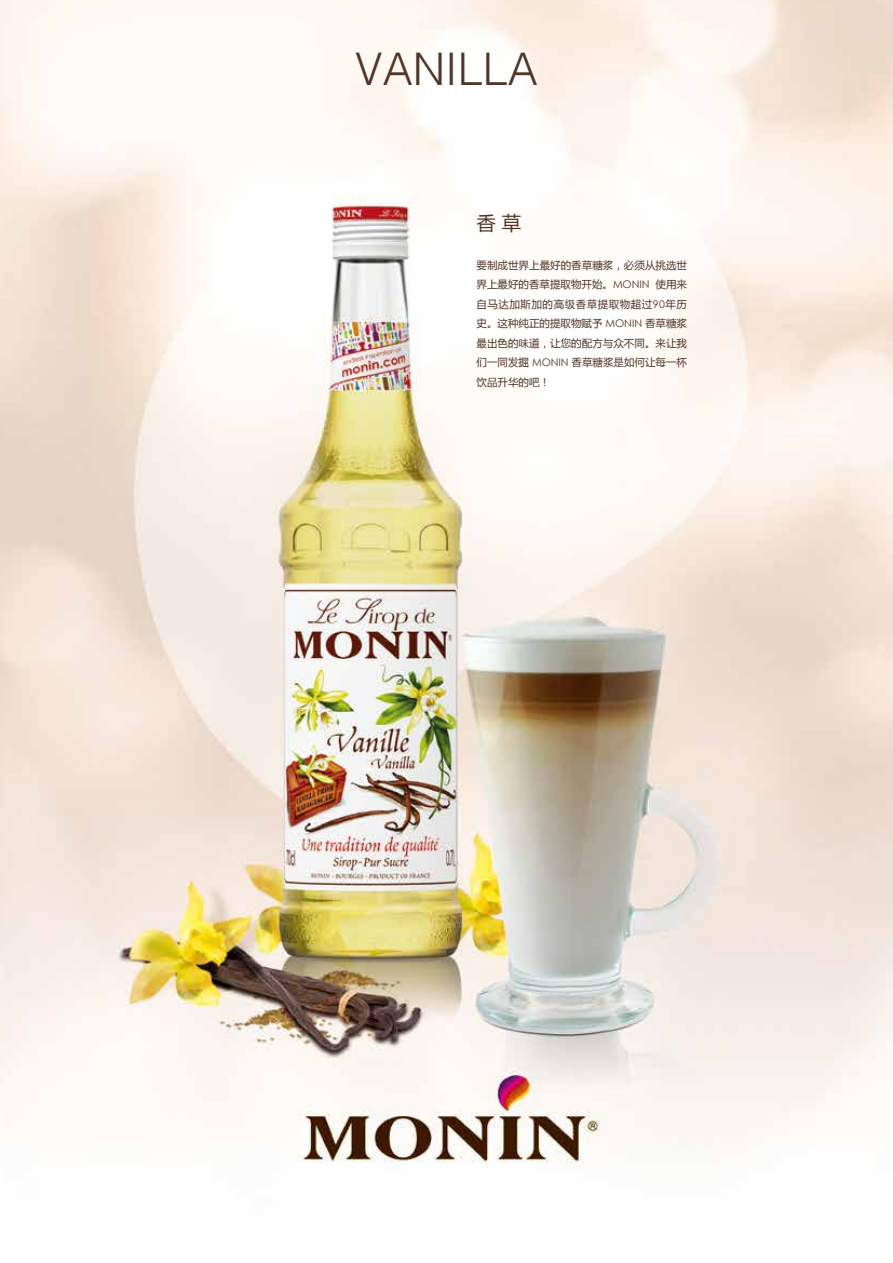
<style>
.page{position:relative;width:893px;height:1263px;background:#fff}
.page>*{position:absolute;margin:0;border:0;box-sizing:border-box;transform-origin:0 0}
.t1{font:300 45px "Helvetica";color:#503528}
.t2{font:19.5px "Microsoft Ya Hei";color:#503528}
.t3{font:10.5px/19.5px "Microsoft Ya Hei";color:#503528;text-align:justify}
.s1{font-family:"Century Gothic"}
</style>
<div class="page">
<img style="left:0;top:0;width:893px;height:1163px">
<h1 class="t1" style="left:355px;top:30px;width:184px">VANILLA</h1>
<h2 class="t2" style="left:476px;top:210px;width:46px">香 草</h2>
<p class="t3" style="left:476px;top:255px;width:212px">要制成世界上最好的香草糖浆，必须从挑选世界上最好的香草提取物开始。<span class="s1">MONIN</span> 使用来自马达加斯加的高级香草提取物超过<span class="s1">90</span>年历史。这种纯正的提取物赋予 <span class="s1">MONIN</span> 香草糖浆最出色的味道，让您的配方与众不同。来让我们一同发掘 <span class="s1">MONIN</span> 香草糖浆是如何让每一杯饮品升华的吧！</p>
</div>
